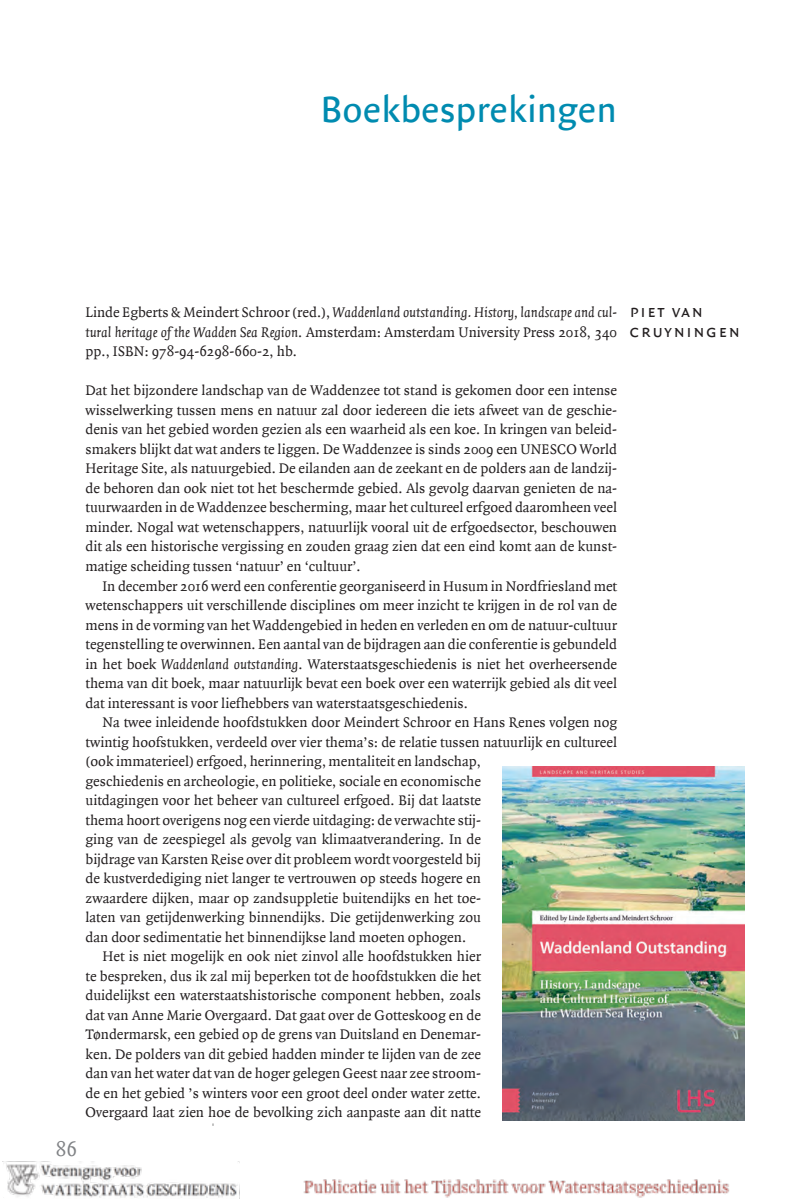
<style>
.page{position:relative;width:809px;height:1201px;background:#fff}
.page>*{position:absolute;margin:0;border:0;box-sizing:border-box;transform-origin:0 0}
.t1{font:39px "Quadraat Sans Offc";color:#008bb0}
.t2{font:21px "Quadraat Sc Offc";color:#808285}
.t3{font:18px/19.5px "Quadraat Sans Sc Offc";letter-spacing:.1em;color:#231f20}
.t4{font:15px/19.5px "Quadraat Offc";color:#231f20;text-align:justify}
.s1{font-style:italic}
.s2{font-family:"Quadraat Sc Offc"}
</style>
<div class="page">
<img style="left:2px;top:766px;width:743px;height:432px">
<h1 class="t1" style="left:321px;top:87px;width:298px">Boekbesprekingen</h1>
<h2 class="t2" style="left:56px;top:1138px;width:23px">86</h2>
<p class="t4" style="left:86px;top:303px;width:533px">Linde Egberts &amp; Meindert Schroor (red.), <span class="s1">Waddenland outstanding. History, landscape and cul&shy;tural heritage of the Wadden Sea Region</span>. Amsterdam: Amsterdam University Press <span class="s2">2018</span>, <span class="s2">340 </span>pp., ISBN: <span class="s2">978</span>-<span class="s2">94</span>-<span class="s2">6298</span>-<span class="s2">660</span>-<span class="s2">2</span>, hb.</p>
<p class="t4" style="left:86px;top:381px;width:533px">Dat het bijzondere landschap van de Waddenzee tot stand is gekomen door een intense wisselwerking tussen mens en natuur zal door iedereen die iets afweet van de geschie&shy;denis van het gebied worden gezien als een waarheid als een koe. In kringen van beleid&shy;smakers blijkt dat wat anders te liggen. De Waddenzee is sinds <span class="s2">2009</span> een UNESCO World Heritage Site, als natuurgebied. De eilanden aan de zeekant en de polders aan de landzij&shy;de behoren dan ook niet tot het beschermde gebied. Als gevolg daarvan genieten de na&shy;tuurwaarden in de Waddenzee bescherming, maar het cultureel erfgoed daaromheen veel minder. Nogal wat wetenschappers, natuurlijk vooral uit de erfgoedsector, beschouwen dit als een historische vergissing en zouden graag zien dat een eind komt aan de kunst&shy;matige scheiding tussen ‘natuur’ en ‘cultuur’.</p>
<p class="t4" style="left:86px;top:576px;width:533px;text-indent:17px">In december <span class="s2">2016</span> werd een conferentie georganiseerd in Husum in Nordfriesland met wetenschappers uit verschillende disciplines om meer inzicht te krijgen in de rol van de mens in de vorming van het Waddengebied in heden en verleden en om de natuur-cultuur tegenstelling te overwinnen. Een aantal van de bijdragen aan die conferentie is gebundeld in het boek <span class="s1">Waddenland outstanding</span>. Waterstaatsgeschiedenis is niet het overheersende thema van dit boek, maar natuurlijk bevat een boek over een waterrijk gebied als dit veel dat interessant is voor liefhebbers van waterstaatsgeschiedenis.</p>
<p class="t4" style="left:103px;top:712px;width:516px">Na twee inleidende hoofdstukken door Meindert Schroor en Hans Renes volgen nog</p>
<p class="t4" style="left:86px;top:732px;width:533px">twintig hoofstukken, verdeeld over vier thema’s: de relatie tussen natuurlijk en cultureel</p>
<p class="t4" style="left:86px;top:751px;width:397px">(ook immaterieel) erfgoed, herinnering, mentaliteit en landschap,</p>
<p class="t4" style="left:86px;top:771px;width:397px">geschiedenis en archeologie, en politieke, sociale en economische</p>
<p class="t4" style="left:86px;top:790px;width:397px">uitdagingen voor het beheer van cultureel erfgoed. Bij dat laatste</p>
<p class="t4" style="left:86px;top:810px;width:397px">thema hoort overigens nog een vierde uitdaging: de verwachte stij-</p>
<p class="t4" style="left:86px;top:829px;width:397px">ging van de zeespiegel als gevolg van klimaatverandering. In de</p>
<p class="t4" style="left:86px;top:849px;width:397px">bijdrage van Karsten Reise over dit probleem wordt voorgesteld bij</p>
<p class="t4" style="left:86px;top:868px;width:397px">de kustverdediging niet langer te vertrouwen op steeds hogere en</p>
<p class="t4" style="left:86px;top:888px;width:397px">zwaardere dijken, maar op zandsuppletie buitendijks en het toe-</p>
<p class="t4" style="left:86px;top:907px;width:397px">laten van getijdenwerking binnendijks. Die getijdenwerking zou</p>
<p class="t4" style="left:86px;top:927px;width:382px">dan door sedimentatie het binnendijkse land moeten ophogen.</p>
<p class="t4" style="left:103px;top:946px;width:380px">Het is niet mogelijk en ook niet zinvol alle hoofdstukken hier</p>
<p class="t4" style="left:86px;top:966px;width:397px">te bespreken, dus ik zal mij beperken tot de hoofdstukken die het</p>
<p class="t4" style="left:86px;top:985px;width:397px">duidelijkst een waterstaatshistorische component hebben, zoals</p>
<p class="t4" style="left:86px;top:1005px;width:397px">dat van Anne Marie Overgaard. Dat gaat over de Gotteskoog en de</p>
<p class="t4" style="left:86px;top:1024px;width:397px">Tøndermarsk, een gebied op de grens van Duitsland en Denemar-</p>
<p class="t4" style="left:86px;top:1044px;width:397px">ken. De polders van dit gebied hadden minder te lijden van de zee</p>
<p class="t4" style="left:86px;top:1063px;width:397px">dan van het water dat van de hoger gelegen Geest naar zee stroom-</p>
<p class="t4" style="left:86px;top:1083px;width:397px">de en het gebied ’s winters voor een groot deel onder water zette.</p>
<p class="t4" style="left:86px;top:1102px;width:397px">Overgaard laat zien hoe de bevolking zich aanpaste aan dit natte</p>
<p class="t3" style="left:630px;top:302px;width:112px">piet van cruyningen</p>
</div>
